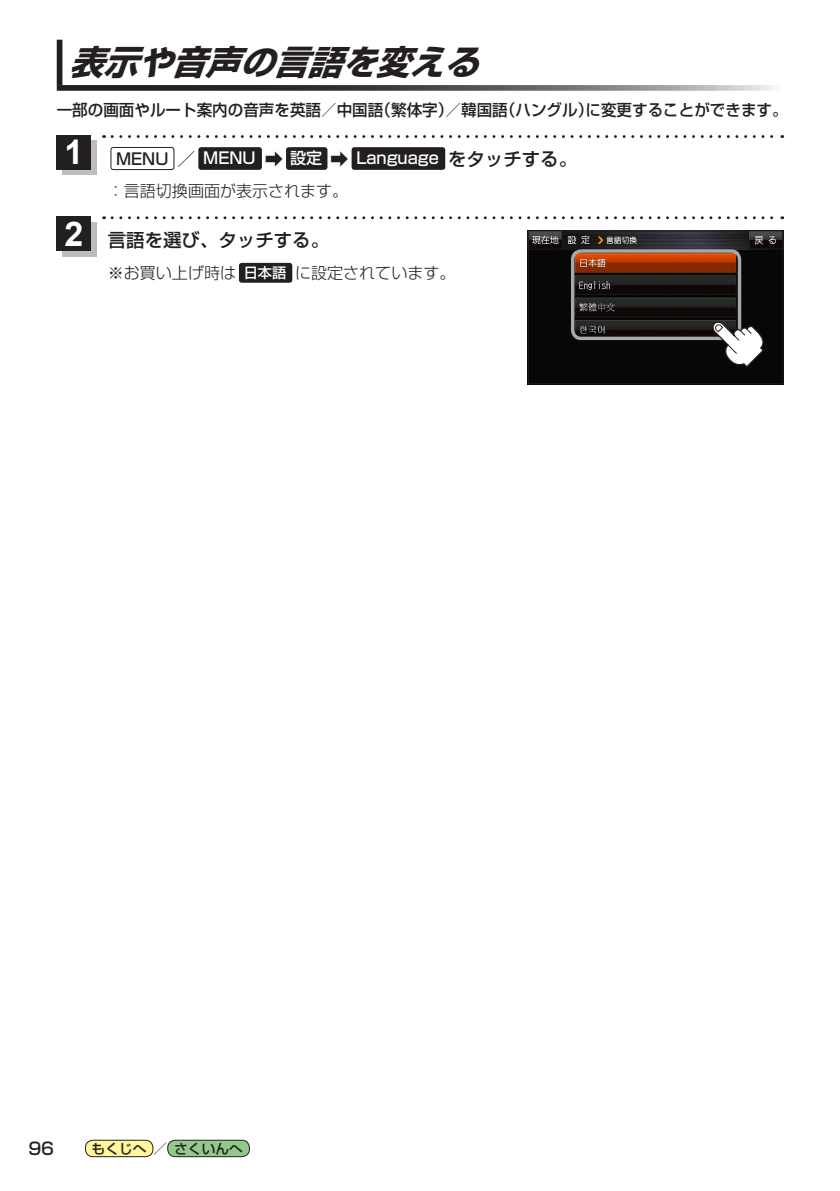
<style>
.page{position:relative;width:840px;height:1191px;background:#fff}
.page>*{position:absolute;margin:0;border:0;box-sizing:border-box;transform-origin:0 0}
.t1{font:italic 700 34px "Shin Go Pro";color:#231f20}
.t2{font:700 34px "Arial";color:#fff}
.t3{font:500 18.4px "Shin Go Pro";color:#231f20}
.t4{font:500 17px "Shin Go Pro";color:#231f20}
.t5{font:300 16px/33px "Shin Go Pro";color:#231f20}
.t6{font:500 16px "Shin Go Pro";color:#231f20}
.t7{font:500 13.8px "Shin Go Pro";color:#231f20}
.s1{font-weight:500}
.s2{font-weight:500;font-size:18.4px}
.s3{font-weight:500;color:#fff}
.s4{font-weight:500;font-size:14.2px;color:#fff}
.s5{font-size:14.2px}
</style>
<div class="page">
<div style="left:85px;top:1140px;width:68px;height:16px;background:#fff79a;border-radius:8px"></div>
<div style="left:85px;top:1140px;width:68px;height:17px;border:1px solid #231f20;border-radius:8px"></div>
<div style="left:168px;top:1140px;width:81px;height:16px;background:#92c889;border-radius:8px"></div>
<div style="left:167px;top:1140px;width:82px;height:17px;border:1px solid #231f20;border-radius:8px"></div>
<div style="left:57px;top:40px;width:5px;height:45px;background:#231f20"></div>
<svg style="left:57px;top:85px;width:718px;height:6px;background:#616162"></svg>
<div style="left:111px;top:147px;width:63px;height:23px;border:1px solid #231f20;border-radius:3px"></div>
<div style="left:198px;top:147px;width:64px;height:23px;background:#231f20;border-radius:3px"></div>
<div style="left:286px;top:147px;width:41px;height:23px;background:#231f20;border-radius:3px"></div>
<div style="left:351px;top:147px;width:94px;height:23px;background:#231f20;border-radius:3px"></div>
<svg style="left:112px;top:135px;width:670px;height:3px"></svg>
<div style="left:62px;top:141px;width:34px;height:34px;background:#bcbdc0"></div>
<div style="left:57px;top:135px;width:34px;height:34px;background:#231f20"></div>
<img style="left:529px;top:232px;width:251px;height:150px">
<div style="left:527px;top:230px;width:255px;height:154px;border:1px solid #231f20"></div>
<div style="left:570px;top:249px;width:170px;height:91px;border:3px solid #a8a9ad;border-radius:9px"></div>
<svg style="left:710px;top:320px;width:55px;height:48px"></svg>
<div style="left:239px;top:263px;width:53px;height:20px;background:#231f20;border-radius:3px"></div>
<svg style="left:112px;top:216px;width:670px;height:3px"></svg>
<div style="left:62px;top:222px;width:34px;height:34px;background:#bcbdc0"></div>
<div style="left:57px;top:216px;width:34px;height:34px;background:#231f20"></div>
<h1 class="t1" style="left:69px;top:35px;width:427px">表示や音声の言語を変える</h1>
<p class="t6" style="left:57px;top:97px;width:732px">一部の画面やルート案内の音声を英語／中国語（繁体字）／韓国語（ハングル）に変更することができます。</p>
<h1 class="t2" style="left:64px;top:130px;width:20px">1</h1>
<h1 class="t2" style="left:64px;top:211px;width:20px">2</h1>
<p class="t5" style="left:108px;top:140px;width:470px;text-indent:8px"><span class="s1">MENU</span> <span class="s2">／</span> <span class="s3">MENU</span> <span class="s2">➡</span> <span class="s3">設定</span> <span class="s2">➡</span> <span class="s3">Language</span> <span class="s2">をタッチする。</span>：言語切換画面が表示されます。</p>
<p class="t3" style="left:108px;top:225px;width:223px">言語を選び、タッチする。</p>
<p class="t5" style="left:108px;top:254px;width:349px">※お買い上げ時は<span class="s4">日本語</span> に設定されています。</p>
<p class="t4" style="left:28px;top:1134px;width:27px">96</p>
<p class="t7" style="left:92px;top:1137px;width:153px">もくじへ<span class="s5">／</span>さくいんへ</p>
</div>
